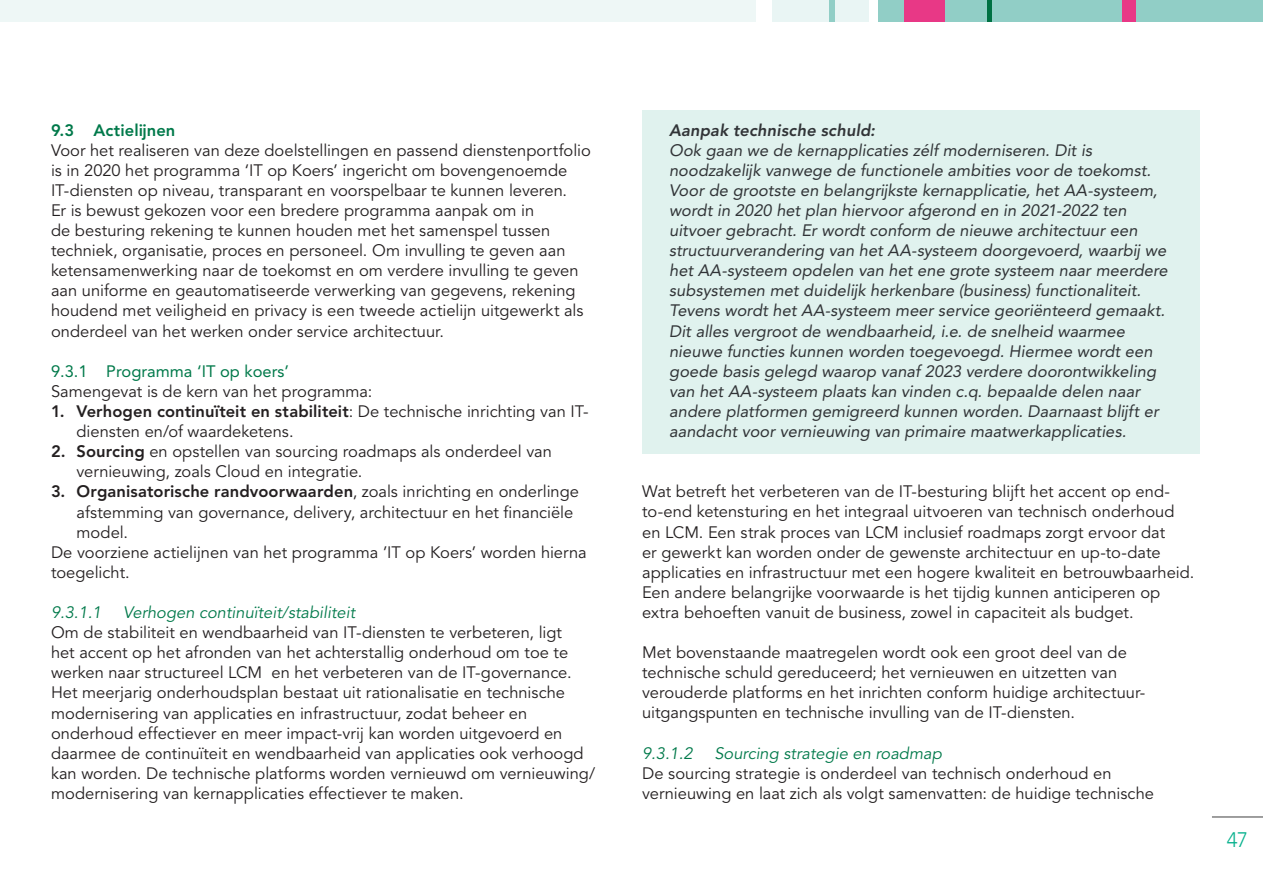
<style>
.page{position:relative;width:1263px;height:893px;background:#fff}
.page>*{position:absolute;margin:0;border:0;box-sizing:border-box;transform-origin:0 0}
.t1{font:300 21px "Avenir";color:#07b18d}
.Broodtekst{font:16.5px/20.1px "Avenir LT Pro";color:#231f20}
.leader_cursf{font:italic 16.5px/20.1px "Avenir LT Pro";color:#313437}
.Nbr_item{font:16.5px/20.1px "Avenir LT Pro";color:#231f20}
.t2{font:italic 16.5px "Avenir LT Pro";color:#00794a}
.t3{font:16.5px "Avenir LT Pro";color:#00794a}
.leader_cursf-2{font:italic 800 16.5px "Avenir LT Pro";letter-spacing:.01em;color:#313437}
.t4{font:800 16.5px "Avenir LT Pro";letter-spacing:.005em;color:#00794a}
.s1{font-weight:800}
</style>
<div class="page">
<hr style="left:1212px;top:817px;width:51px;height:1px;background:#3e3e3f">
<div style="left:0;top:0;width:755px;height:21px;background:#e9f5f4"></div>
<div style="left:773px;top:0;width:96px;height:21px;background:#e9f5f4"></div>
<div style="left:878px;top:0;width:385px;height:21px;background:#91cec6"></div>
<div style="left:830px;top:0;width:5px;height:21px;background:#91cec6"></div>
<div style="left:987px;top:0;width:5px;height:21px;background:#007143"></div>
<div style="left:904px;top:0;width:41px;height:21px;background:#e83886"></div>
<div style="left:1123px;top:0;width:13px;height:21px;background:#e83886"></div>
<div style="left:642px;top:110px;width:557px;height:344px;background:#e0f2ee"></div>
<p class="t4" style="left:51px;top:120px;width:126px">9.3 Actielijnen</p>
<p class="Broodtekst" style="left:51px;top:140px;width:541px">Voor het realiseren van deze doelstellingen en passend dienstenportfolio is in 2020 het programma ‘IT op Koers’ ingericht om bovengenoemde IT-diensten op niveau, transparant en voorspelbaar te kunnen leveren.<br>Er is bewust gekozen voor een bredere programma aanpak om in<br>de besturing rekening te kunnen houden met het samenspel tussen techniek, organisatie, proces en personeel. Om invulling te geven aan ketensamenwerking naar de toekomst en om verdere invulling te geven aan uniforme en geautomatiseerde verwerking van gegevens, rekening houdend met veiligheid en privacy is een tweede actielijn uitgewerkt als onderdeel van het werken onder service architectuur.</p>
<p class="t3" style="left:51px;top:361px;width:240px">9.3.1 Programma ‘IT op koers’</p>
<p class="Broodtekst" style="left:51px;top:381px;width:323px">Samengevat is de kern van het programma:</p>
<p class="Nbr_item" style="left:77px;top:402px;width:514px;text-indent:-26px"><span class="s1">1. Verhogen continuïteit en stabiliteit</span>: De technische inrichting van IT&shy;diensten en/of waardeketens.</p>
<p class="Nbr_item" style="left:77px;top:442px;width:477px;text-indent:-26px"><span class="s1">2. Sourcing</span> en opstellen van sourcing roadmaps als onderdeel van vernieuwing, zoals Cloud en integratie.</p>
<p class="Nbr_item" style="left:77px;top:482px;width:504px;text-indent:-26px"><span class="s1">3. Organisatorische randvoorwaarden</span>, zoals inrichting en onderlinge afstemming van governance, delivery, architectuur en het financiële model.</p>
<p class="Broodtekst" style="left:51px;top:542px;width:537px">De voorziene actielijnen van het programma ’IT op Koers’ worden hierna toegelicht.</p>
<p class="t2" style="left:51px;top:602px;width:52px">9.3.1.1</p>
<p class="t2" style="left:123px;top:602px;width:233px">Verhogen continuïteit/stabiliteit</p>
<p class="Broodtekst" style="left:51px;top:623px;width:546px">Om de stabiliteit en wendbaarheid van IT-diensten te verbeteren, ligt<br>het accent op het afronden van het achterstallig onderhoud om toe te werken naar structureel LCM en het verbeteren van de IT-governance.<br>Het meerjarig onderhoudsplan bestaat uit rationalisatie en technische modernisering van applicaties en infrastructuur, zodat beheer en onderhoud effectiever en meer impact-vrij kan worden uitgevoerd en daarmee de continuïteit en wendbaarheid van applicaties ook verhoogd kan worden. De technische platforms worden vernieuwd om vernieuwing/ modernisering van kernapplicaties effectiever te maken.</p>
<p class="leader_cursf-2" style="left:669px;top:120px;width:208px">Aanpak technische schuld:</p>
<p class="leader_cursf" style="left:669px;top:140px;width:500px">Ook gaan we de kernapplicaties zélf moderniseren. Dit is noodzakelijk vanwege de functionele ambities voor de toekomst.<br>Voor de grootste en belangrijkste kernapplicatie, het AA-systeem, wordt in 2020 het plan hiervoor afgerond en in 2021-2022 ten uitvoer gebracht. Er wordt conform de nieuwe architectuur een structuurverandering van het AA-systeem doorgevoerd, waarbij we het AA-systeem opdelen van het ene grote systeem naar meerdere subsystemen met duidelijk herkenbare (business) functionaliteit.<br>Tevens wordt het AA-systeem meer service georiënteerd gemaakt.<br>Dit alles vergroot de wendbaarheid, i.e. de snelheid waarmee nieuwe functies kunnen worden toegevoegd. Hiermee wordt een goede basis gelegd waarop vanaf 2023 verdere doorontwikkeling van het AA-systeem plaats kan vinden c.q. bepaalde delen naar andere platformen gemigreerd kunnen worden. Daarnaast blijft er aandacht voor vernieuwing van primaire maatwerkapplicaties.</p>
<p class="Broodtekst" style="left:642px;top:482px;width:554px">Wat betreft het verbeteren van de IT-besturing blijft het accent op end&shy;to-end ketensturing en het integraal uitvoeren van technisch onderhoud en LCM. Een strak proces van LCM inclusief roadmaps zorgt ervoor dat<br>er gewerkt kan worden onder de gewenste architectuur en up-to-date applicaties en infrastructuur met een hogere kwaliteit en betrouwbaarheid.<br>Een andere belangrijke voorwaarde is het tijdig kunnen anticiperen op extra behoeften vanuit de business, zowel in capaciteit als budget.</p>
<p class="Broodtekst" style="left:642px;top:643px;width:505px">Met bovenstaande maatregelen wordt ook een groot deel van de technische schuld gereduceerd; het vernieuwen en uitzetten van verouderde platforms en het inrichten conform huidige architectuur&shy;uitgangspunten en technische invulling van de IT-diensten.</p>
<p class="t2" style="left:642px;top:743px;width:52px">9.3.1.2</p>
<p class="t2" style="left:714px;top:743px;width:229px">Sourcing strategie en roadmap</p>
<p class="Broodtekst" style="left:642px;top:763px;width:513px">De sourcing strategie is onderdeel van technisch onderhoud en vernieuwing en laat zich als volgt samenvatten: de huidige technische</p>
<p class="t1" style="left:1227px;top:827px;width:23px">47</p>
</div>
